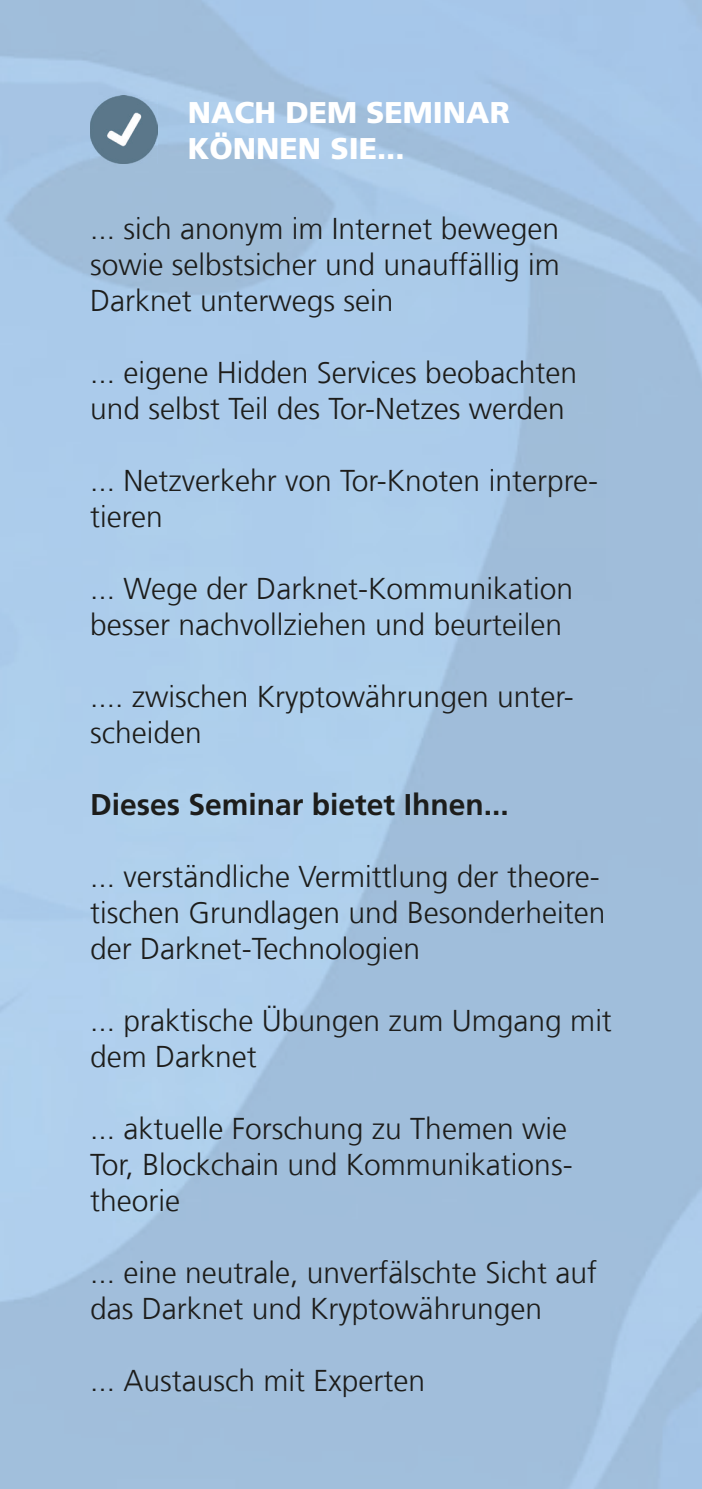
<style>
.page{position:relative;width:702px;height:1489px;background:#fff}
.page>*{position:absolute;margin:0;border:0;box-sizing:border-box;transform-origin:0 0}
.t1{font:300 30px/36px "Frutiger LT Com";color:#1d1d1b}
.t2{font:700 30px "Frutiger LT Com";color:#1d1d1b}
.t3{font:900 30px/36px "Frutiger LT Com";color:#fff}
</style>
<div class="page">
<img style="left:0;top:0;width:702px;height:1488px">
<img style="left:90px;top:96px;width:68px;height:67px">
<p class="t3" style="left:188px;top:94px;width:323px">NACH DEM SEMINAR<br>KÖNNEN SIE...</p>
<p class="t1" style="left:90px;top:211px;width:471px;text-align:justify">... sich anonym im Internet bewegen sowie selbstsicher und unauffällig im Darknet unterwegs sein</p>
<p class="t1" style="left:90px;top:355px;width:488px">... eigene Hidden Services beobachten und selbst Teil des Tor-Netzes werden</p>
<p class="t1" style="left:90px;top:463px;width:509px">... Netzverkehr von Tor-Knoten interpre&shy;tieren</p>
<p class="t1" style="left:90px;top:571px;width:484px">... Wege der Darknet-Kommunikation besser nachvollziehen und beurteilen</p>
<p class="t1" style="left:90px;top:679px;width:485px">.... zwischen Kryptowährungen unter&shy;scheiden</p>
<p class="t2" style="left:90px;top:787px;width:420px">Dieses Seminar bietet Ihnen...</p>
<p class="t1" style="left:90px;top:859px;width:517px">... verständliche Vermittlung der theore&shy;tischen Grundlagen und Besonderheiten der Darknet-Technologien</p>
<p class="t1" style="left:90px;top:1003px;width:523px">... praktische Übungen zum Umgang mit dem Darknet</p>
<p class="t1" style="left:90px;top:1111px;width:484px">... aktuelle Forschung zu Themen wie<br>Tor, Blockchain und Kommunikations&shy;theorie</p>
<p class="t1" style="left:90px;top:1255px;width:508px">... eine neutrale, unverfälschte Sicht auf das Darknet und Kryptowährungen</p>
<p class="t1" style="left:90px;top:1363px;width:337px">... Austausch mit Experten</p>
</div>
